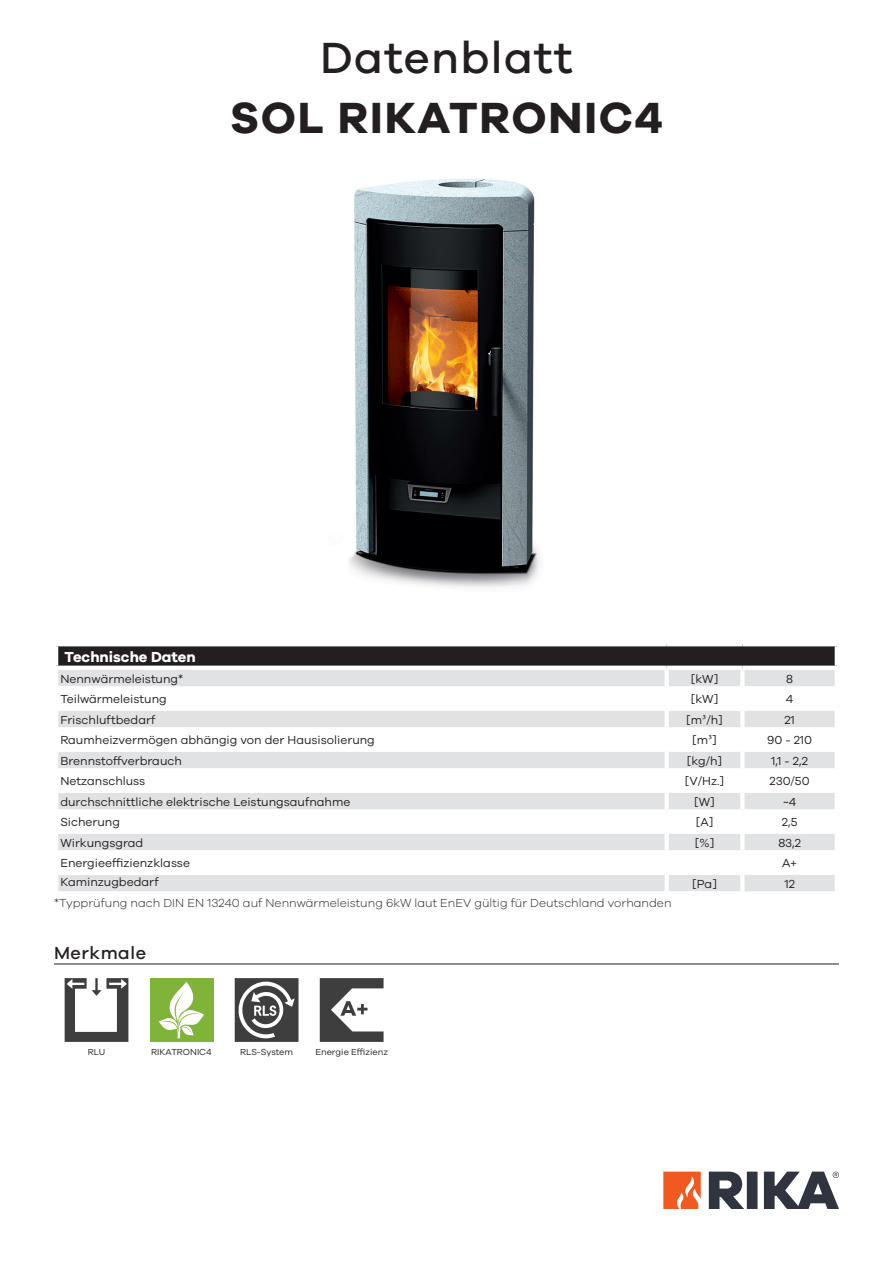
<style>
.page{position:relative;width:893px;height:1263px;background:#fff}
.page>*{position:absolute;margin:0;border:0;box-sizing:border-box;transform-origin:0 0}
.CH_-_CoverHeader{font:700 45px "Galano Grotesque";letter-spacing:.04em;color:#231f20}
.Datenblatt_Schriftzug{font:500 45px "Galano Grotesque";letter-spacing:.03em;color:#231f20}
.H2_-_SubHeader_FixedSpalte{font:500 18px "Galano Grotesque";letter-spacing:.03em;color:#231f20}
.Standard_Header_left{font:700 15px "Galano Grotesque";color:#fff}
.Standard_BodyText{font:12px "Galano Grotesque";color:#231f20}
.BT_-_BodyText{font:300 12px "Galano Grotesque";color:#231f20}
.Standard_BodyText-2{font:9px "Galano Grotesque";color:#231f20}
.s1{font-family:"Minion Pro"}
</style>
<div class="page">
<hr style="left:54px;top:963px;width:785px;height:1px;background:#231f20">
<svg style="left:65px;top:978px;width:63px;height:64px"></svg>
<div style="left:150px;top:978px;width:63px;height:64px;background:#7fb438"></div>
<svg style="left:159px;top:981px;width:45px;height:57px"></svg>
<svg style="left:235px;top:978px;width:63px;height:64px"></svg>
<svg style="left:320px;top:978px;width:64px;height:64px"></svg>
<svg style="left:663px;top:1171px;width:38px;height:38px"></svg>
<svg style="left:709px;top:1171px;width:130px;height:38px"></svg>
<div style="left:56px;top:644px;width:781px;height:24px;background:#231f20"></div>
<div style="left:58px;top:670px;width:777px;height:221px;background:#e1e2e4"></div>
<svg style="left:58px;top:690px;width:777px;height:181px"></svg>
<hr style="left:54px;top:642px;width:613px;height:4px;background:#fff">
<hr style="left:54px;top:646px;width:4px;height:20px;background:#fff">
<hr style="left:667px;top:642px;width:75px;height:4px;background:#fff">
<hr style="left:742px;top:642px;width:97px;height:4px;background:#fff">
<hr style="left:835px;top:646px;width:4px;height:20px;background:#fff">
<hr style="left:54px;top:666px;width:613px;height:4px;background:#fff">
<hr style="left:667px;top:666px;width:75px;height:4px;background:#fff">
<hr style="left:665px;top:670px;width:4px;height:16px;background:#fff">
<hr style="left:742px;top:666px;width:97px;height:4px;background:#fff">
<div style="left:740px;top:670px;width:5px;height:16px;background:#fff"></div>
<hr style="left:54px;top:686px;width:613px;height:4px;background:#fff">
<hr style="left:667px;top:686px;width:75px;height:4px;background:#fff">
<hr style="left:665px;top:690px;width:4px;height:17px;background:#fff">
<hr style="left:742px;top:686px;width:97px;height:4px;background:#fff">
<div style="left:740px;top:690px;width:5px;height:17px;background:#fff"></div>
<hr style="left:54px;top:707px;width:613px;height:4px;background:#fff">
<hr style="left:667px;top:707px;width:75px;height:4px;background:#fff">
<hr style="left:665px;top:711px;width:4px;height:16px;background:#fff">
<hr style="left:742px;top:707px;width:97px;height:4px;background:#fff">
<div style="left:740px;top:711px;width:5px;height:16px;background:#fff"></div>
<hr style="left:54px;top:727px;width:613px;height:4px;background:#fff">
<hr style="left:667px;top:727px;width:75px;height:4px;background:#fff">
<hr style="left:665px;top:731px;width:4px;height:17px;background:#fff">
<hr style="left:742px;top:727px;width:97px;height:4px;background:#fff">
<div style="left:740px;top:731px;width:5px;height:17px;background:#fff"></div>
<hr style="left:54px;top:748px;width:613px;height:4px;background:#fff">
<hr style="left:667px;top:748px;width:75px;height:4px;background:#fff">
<hr style="left:665px;top:752px;width:4px;height:16px;background:#fff">
<hr style="left:742px;top:748px;width:97px;height:4px;background:#fff">
<div style="left:740px;top:752px;width:5px;height:16px;background:#fff"></div>
<hr style="left:54px;top:768px;width:613px;height:4px;background:#fff">
<hr style="left:667px;top:768px;width:75px;height:4px;background:#fff">
<hr style="left:665px;top:772px;width:4px;height:17px;background:#fff">
<hr style="left:742px;top:768px;width:97px;height:4px;background:#fff">
<div style="left:740px;top:772px;width:5px;height:17px;background:#fff"></div>
<hr style="left:54px;top:789px;width:613px;height:4px;background:#fff">
<hr style="left:667px;top:789px;width:75px;height:4px;background:#fff">
<hr style="left:665px;top:793px;width:4px;height:16px;background:#fff">
<hr style="left:742px;top:789px;width:97px;height:4px;background:#fff">
<div style="left:740px;top:793px;width:5px;height:16px;background:#fff"></div>
<hr style="left:54px;top:809px;width:613px;height:4px;background:#fff">
<hr style="left:667px;top:809px;width:75px;height:4px;background:#fff">
<hr style="left:665px;top:813px;width:4px;height:17px;background:#fff">
<hr style="left:742px;top:809px;width:97px;height:4px;background:#fff">
<div style="left:740px;top:813px;width:5px;height:17px;background:#fff"></div>
<hr style="left:54px;top:830px;width:613px;height:4px;background:#fff">
<hr style="left:667px;top:830px;width:75px;height:4px;background:#fff">
<hr style="left:665px;top:834px;width:4px;height:16px;background:#fff">
<hr style="left:742px;top:830px;width:97px;height:4px;background:#fff">
<div style="left:740px;top:834px;width:5px;height:16px;background:#fff"></div>
<hr style="left:54px;top:850px;width:613px;height:4px;background:#fff">
<hr style="left:667px;top:850px;width:75px;height:4px;background:#fff">
<hr style="left:742px;top:850px;width:97px;height:4px;background:#fff">
<div style="left:740px;top:854px;width:5px;height:17px;background:#fff"></div>
<hr style="left:54px;top:871px;width:613px;height:4px;background:#fff">
<hr style="left:667px;top:871px;width:75px;height:4px;background:#fff">
<hr style="left:665px;top:875px;width:4px;height:16px;background:#fff">
<hr style="left:742px;top:871px;width:97px;height:4px;background:#fff">
<div style="left:740px;top:875px;width:5px;height:16px;background:#fff"></div>
<img style="left:349px;top:179px;width:191px;height:409px">
<p class="Datenblatt_Schriftzug" style="left:320px;top:30px;width:254px">Datenblatt</p>
<p class="CH_-_CoverHeader" style="left:230px;top:90px;width:434px">SOL RIKATRONIC4</p>
<p class="Standard_Header_left" style="left:65px;top:648px;width:133px">Technische Daten</p>
<p class="Standard_BodyText" style="left:60px;top:671px;width:124px">Nennwärmeleistung*</p>
<p class="Standard_BodyText" style="left:691px;top:671px;width:29px">[kW]</p>
<p class="Standard_BodyText" style="left:786px;top:671px;width:8px">8</p>
<p class="Standard_BodyText" style="left:60px;top:692px;width:108px">Teilwärmeleistung</p>
<p class="Standard_BodyText" style="left:691px;top:692px;width:29px">[kW]</p>
<p class="Standard_BodyText" style="left:786px;top:692px;width:9px">4</p>
<p class="Standard_BodyText" style="left:60px;top:712px;width:97px">Frischluftbedarf</p>
<p class="Standard_BodyText" style="left:686px;top:712px;width:38px">[m<span class="s1">³</span>/h]</p>
<p class="Standard_BodyText" style="left:784px;top:712px;width:12px">21</p>
<p class="Standard_BodyText" style="left:60px;top:733px;width:316px">Raumheizvermögen abhängig von der Hausisolierung</p>
<p class="Standard_BodyText" style="left:692px;top:733px;width:26px">[m<span class="s1">³</span>]</p>
<p class="Standard_BodyText" style="left:767px;top:733px;width:47px">90 - 210</p>
<p class="Standard_BodyText" style="left:60px;top:753px;width:123px">Brennstoffverbrauch</p>
<p class="Standard_BodyText" style="left:687px;top:753px;width:37px">[kg/h]</p>
<p class="Standard_BodyText" style="left:771px;top:753px;width:38px">1,1 - 2,2</p>
<p class="Standard_BodyText" style="left:60px;top:774px;width:86px">Netzanschluss</p>
<p class="Standard_BodyText" style="left:685px;top:774px;width:41px">[V/Hz.]</p>
<p class="Standard_BodyText" style="left:769px;top:774px;width:42px">230/50</p>
<p class="Standard_BodyText" style="left:60px;top:794px;width:292px">durchschnittliche elektrische Leistungsaufnahme</p>
<p class="Standard_BodyText" style="left:694px;top:794px;width:22px">[W]</p>
<p class="Standard_BodyText" style="left:783px;top:794px;width:15px">~4</p>
<p class="Standard_BodyText" style="left:60px;top:815px;width:61px">Sicherung</p>
<p class="Standard_BodyText" style="left:696px;top:815px;width:19px">[A]</p>
<p class="Standard_BodyText" style="left:782px;top:815px;width:17px">2,5</p>
<p class="Standard_BodyText" style="left:60px;top:835px;width:84px">Wirkungsgrad</p>
<p class="Standard_BodyText" style="left:695px;top:835px;width:21px">[%]</p>
<p class="Standard_BodyText" style="left:778px;top:835px;width:24px">83,2</p>
<p class="Standard_BodyText" style="left:60px;top:856px;width:131px">Energieeffizienzklasse</p>
<p class="Standard_BodyText" style="left:782px;top:856px;width:17px">A+</p>
<p class="Standard_BodyText" style="left:60px;top:875px;width:100px">Kaminzugbedarf</p>
<p class="Standard_BodyText" style="left:692px;top:876px;width:26px">[Pa]</p>
<p class="Standard_BodyText" style="left:784px;top:876px;width:12px">12</p>
<p class="BT_-_BodyText" style="left:54px;top:896px;width:619px">*Typprüfung nach DIN EN 13240 auf Nennwärmeleistung 6kW laut EnEV gültig für Deutschland vorhanden</p>
<p class="H2_-_SubHeader_FixedSpalte" style="left:54px;top:942px;width:94px">Merkmale</p>
<p class="Standard_BodyText-2" style="left:88px;top:1047px;width:19px">RLU</p>
<p class="Standard_BodyText-2" style="left:151px;top:1047px;width:62px">RIKATRONIC4</p>
<p class="Standard_BodyText-2" style="left:240px;top:1047px;width:54px">RLS-System</p>
<p class="Standard_BodyText-2" style="left:315px;top:1047px;width:74px">Energie Effizienz</p>
</div>
